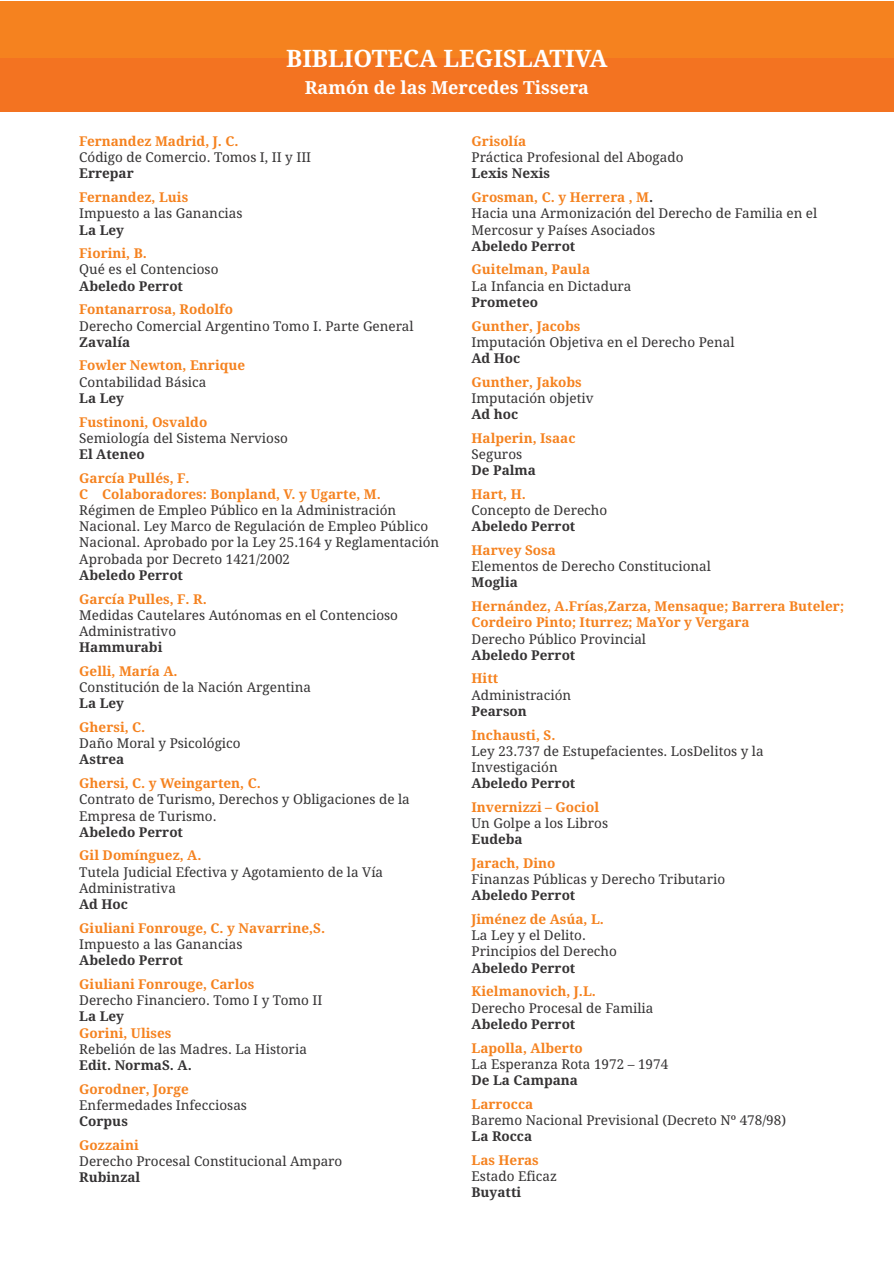
<style>
.page{position:relative;width:894px;height:1264px;background:#fff}
.page>*{position:absolute;margin:0;border:0;box-sizing:border-box;transform-origin:0 0}
.t1{font:700 24px "Droid Serif";color:#fff}
.t2{font:700 18px "Droid Serif";color:#fff}
.t3{font:13.5px/16.2px "Droid Serif";color:#353334}
.t4{font:700 13.5px/16.2px "Droid Serif";color:#f5821f}
.t5{font:700 13.5px "Droid Serif";color:#353334}
.s1{color:#353334}
</style>
<div class="page">
<div style="left:0;top:1px;width:893px;height:111px;background:#f5821f"></div>
<div style="left:0;top:58px;width:893px;height:54px;background:#f37321"></div>
<h1 class="t1" style="left:286px;top:48px;width:323px">BIBLIOTECA LEGISLATIVA</h1>
<h2 class="t2" style="left:305px;top:80px;width:285px">Ramón de las Mercedes Tissera</h2>
<p class="t4" style="left:79px;top:134px;width:161px">Fernandez Madrid, J. C.</p>
<p class="t3" style="left:79px;top:151px;width:233px">Código de Comercio. Tomos I, II y III</p>
<p class="t5" style="left:79px;top:168px;width:56px">Errepar</p>
<p class="t4" style="left:79px;top:190px;width:110px">Fernandez, Luis</p>
<p class="t3" style="left:79px;top:207px;width:165px">Impuesto a las Ganancias</p>
<p class="t5" style="left:79px;top:224px;width:46px">La Ley</p>
<p class="t4" style="left:79px;top:247px;width:69px">Fiorini, B.</p>
<p class="t3" style="left:79px;top:263px;width:141px">Qué es el Contencioso</p>
<p class="t5" style="left:79px;top:280px;width:105px">Abeledo Perrot</p>
<p class="t4" style="left:79px;top:303px;width:155px">Fontanarrosa, Rodolfo</p>
<p class="t3" style="left:79px;top:319px;width:336px">Derecho Comercial Argentino Tomo I. Parte General</p>
<p class="t5" style="left:79px;top:336px;width:52px">Zavalía</p>
<p class="t4" style="left:79px;top:359px;width:167px">Fowler Newton, Enrique</p>
<p class="t3" style="left:79px;top:375px;width:129px">Contabilidad Básica</p>
<p class="t5" style="left:79px;top:392px;width:46px">La Ley</p>
<p class="t4" style="left:79px;top:415px;width:129px">Fustinoni, Osvaldo</p>
<p class="t3" style="left:79px;top:431px;width:210px">Semiología del Sistema Nervioso</p>
<p class="t5" style="left:79px;top:449px;width:67px">El Ateneo</p>
<p class="t4" style="left:79px;top:471px;width:303px">García Pullés, F.<br>C Colaboradores: Bonpland, V. y Ugarte, M.</p>
<p class="t3" style="left:79px;top:503px;width:361px">Régimen de Empleo Público en la Administración Nacional. Ley Marco de Regulación de Empleo Público Nacional. Aprobado por la Ley 25.164 y Reglamentación Aprobada por Decreto 1421/2002</p>
<p class="t5" style="left:79px;top:569px;width:105px">Abeledo Perrot</p>
<p class="t4" style="left:79px;top:592px;width:129px">García Pulles, F. R.</p>
<p class="t3" style="left:79px;top:608px;width:320px">Medidas Cautelares Autónomas en el Contencioso<br>Administrativo</p>
<p class="t5" style="left:79px;top:642px;width:85px">Hammurabi</p>
<p class="t4" style="left:79px;top:664px;width:100px">Gelli, María A.</p>
<p class="t3" style="left:79px;top:680px;width:233px">Constitución de la Nación Argentina</p>
<p class="t5" style="left:79px;top:698px;width:46px">La Ley</p>
<p class="t4" style="left:79px;top:720px;width:68px">Ghersi, C.</p>
<p class="t3" style="left:79px;top:736px;width:163px">Daño Moral y Psicológico</p>
<p class="t5" style="left:79px;top:754px;width:47px">Astrea</p>
<p class="t4" style="left:79px;top:776px;width:183px">Ghersi, C. y Weingarten, C.</p>
<p class="t3" style="left:79px;top:793px;width:332px">Contrato de Turismo, Derechos y Obligaciones de la<br>Empresa de Turismo.</p>
<p class="t5" style="left:79px;top:826px;width:105px">Abeledo Perrot</p>
<p class="t4" style="left:79px;top:849px;width:124px">Gil Domínguez, A.</p>
<p class="t3" style="left:79px;top:865px;width:305px">Tutela Judicial Efectiva y Agotamiento de la Vía<br>Administrativa</p>
<p class="t5" style="left:79px;top:899px;width:50px">Ad Hoc</p>
<p class="t4" style="left:79px;top:921px;width:247px">Giuliani Fonrouge, C. y Navarrine,S.</p>
<p class="t3" style="left:79px;top:937px;width:165px">Impuesto a las Ganancias</p>
<p class="t5" style="left:79px;top:955px;width:105px">Abeledo Perrot</p>
<p class="t4" style="left:79px;top:977px;width:176px">Giuliani Fonrouge, Carlos</p>
<p class="t3" style="left:79px;top:993px;width:245px">Derecho Financiero. Tomo I y Tomo II</p>
<p class="t5" style="left:79px;top:1011px;width:46px">La Ley</p>
<p class="t4" style="left:79px;top:1026px;width:94px">Gorini, Ulises</p>
<p class="t3" style="left:79px;top:1042px;width:229px">Rebelión de las Madres. La Historia</p>
<p class="t5" style="left:79px;top:1059px;width:114px">Edit. NormaS. A.</p>
<p class="t4" style="left:79px;top:1082px;width:111px">Gorodner, Jorge</p>
<p class="t3" style="left:79px;top:1098px;width:169px">Enfermedades Infecciosas</p>
<p class="t5" style="left:79px;top:1116px;width:50px">Corpus</p>
<p class="t4" style="left:79px;top:1138px;width:61px">Gozzaini</p>
<p class="t3" style="left:79px;top:1154px;width:265px">Derecho Procesal Constitucional Amparo</p>
<p class="t5" style="left:79px;top:1172px;width:63px">Rubinzal</p>
<p class="t4" style="left:471px;top:134px;width:56px">Grisolía</p>
<p class="t3" style="left:471px;top:151px;width:213px">Práctica Profesional del Abogado</p>
<p class="t4" style="left:471px;top:163px;width:183px;line-height:23.7px"><span class="s1">Lexis Nexis<br></span>Grosman, C. y Herrera , M<span class="s1">.</span></p>
<p class="t3" style="left:471px;top:207px;width:347px">Hacia una Armonización del Derecho de Familia en el<br>Mercosur y Países Asociados</p>
<p class="t5" style="left:471px;top:240px;width:105px">Abeledo Perrot</p>
<p class="t4" style="left:471px;top:263px;width:120px">Guitelman, Paula</p>
<p class="t3" style="left:471px;top:279px;width:161px">La Infancia en Dictadura</p>
<p class="t5" style="left:471px;top:296px;width:68px">Prometeo</p>
<p class="t4" style="left:471px;top:319px;width:110px">Gunther, Jacobs</p>
<p class="t3" style="left:471px;top:335px;width:264px">Imputación Objetiva en el Derecho Penal</p>
<p class="t5" style="left:471px;top:353px;width:50px">Ad Hoc</p>
<p class="t4" style="left:471px;top:375px;width:112px">Gunther, Jakobs</p>
<p class="t3" style="left:471px;top:391px;width:124px">Imputación objetiv</p>
<p class="t5" style="left:471px;top:409px;width:48px">Ad hoc</p>
<p class="t4" style="left:471px;top:431px;width:105px">Halperin, Isaac</p>
<p class="t3" style="left:471px;top:447px;width:52px">Seguros</p>
<p class="t5" style="left:471px;top:465px;width:66px">De Palma</p>
<p class="t4" style="left:471px;top:487px;width:56px">Hart, H.</p>
<p class="t3" style="left:471px;top:503px;width:137px">Concepto de Derecho</p>
<p class="t5" style="left:471px;top:521px;width:105px">Abeledo Perrot</p>
<p class="t4" style="left:471px;top:543px;width:86px">Harvey Sosa</p>
<p class="t3" style="left:471px;top:559px;width:241px">Elementos de Derecho Constitucional</p>
<p class="t5" style="left:471px;top:577px;width:48px">Moglia</p>
<p class="t4" style="left:471px;top:599px;width:374px">Hernández, A.Frías,Zarza, Mensaque; Barrera Buteler;<br>Cordeiro Pinto; Iturrez; MaYor y Vergara</p>
<p class="t3" style="left:471px;top:632px;width:176px">Derecho Público Provincial</p>
<p class="t5" style="left:471px;top:649px;width:105px">Abeledo Perrot</p>
<p class="t4" style="left:471px;top:672px;width:28px">Hitt</p>
<p class="t3" style="left:471px;top:688px;width:101px">Administración</p>
<p class="t5" style="left:471px;top:705px;width:57px">Pearson</p>
<p class="t4" style="left:471px;top:728px;width:85px">Inchausti, S.</p>
<p class="t3" style="left:471px;top:744px;width:294px">Ley 23.737 de Estupefacientes. LosDelitos y la<br>Investigación</p>
<p class="t5" style="left:471px;top:778px;width:105px">Abeledo Perrot</p>
<p class="t4" style="left:471px;top:800px;width:129px">Invernizzi – Gociol</p>
<p class="t3" style="left:471px;top:816px;width:138px">Un Golpe a los Libros</p>
<p class="t5" style="left:471px;top:834px;width:53px">Eudeba</p>
<p class="t4" style="left:471px;top:856px;width:85px">Jarach, Dino</p>
<p class="t3" style="left:471px;top:872px;width:255px">Finanzas Públicas y Derecho Tributario</p>
<p class="t5" style="left:471px;top:890px;width:105px">Abeledo Perrot</p>
<p class="t4" style="left:471px;top:912px;width:134px">Jiménez de Asúa, L.</p>
<p class="t3" style="left:471px;top:928px;width:147px">La Ley y el Delito.<br>Principios del Derecho</p>
<p class="t5" style="left:471px;top:962px;width:105px">Abeledo Perrot</p>
<p class="t4" style="left:471px;top:985px;width:126px">Kielmanovich, J.L.</p>
<p class="t3" style="left:471px;top:1001px;width:183px">Derecho Procesal de Familia</p>
<p class="t5" style="left:471px;top:1018px;width:105px">Abeledo Perrot</p>
<p class="t4" style="left:471px;top:1041px;width:113px">Lapolla, Alberto</p>
<p class="t3" style="left:471px;top:1057px;width:198px">La Esperanza Rota 1972 – 1974</p>
<p class="t5" style="left:471px;top:1074px;width:108px">De La Campana</p>
<p class="t4" style="left:471px;top:1097px;width:63px">Larrocca</p>
<p class="t3" style="left:471px;top:1113px;width:316px">Baremo Nacional Previsional (Decreto Nº 478/98)</p>
<p class="t5" style="left:471px;top:1131px;width:62px">La Rocca</p>
<p class="t4" style="left:471px;top:1153px;width:69px">Las Heras</p>
<p class="t3" style="left:471px;top:1169px;width:87px">Estado Eficaz</p>
<p class="t5" style="left:471px;top:1187px;width:51px">Buyatti</p>
</div>
